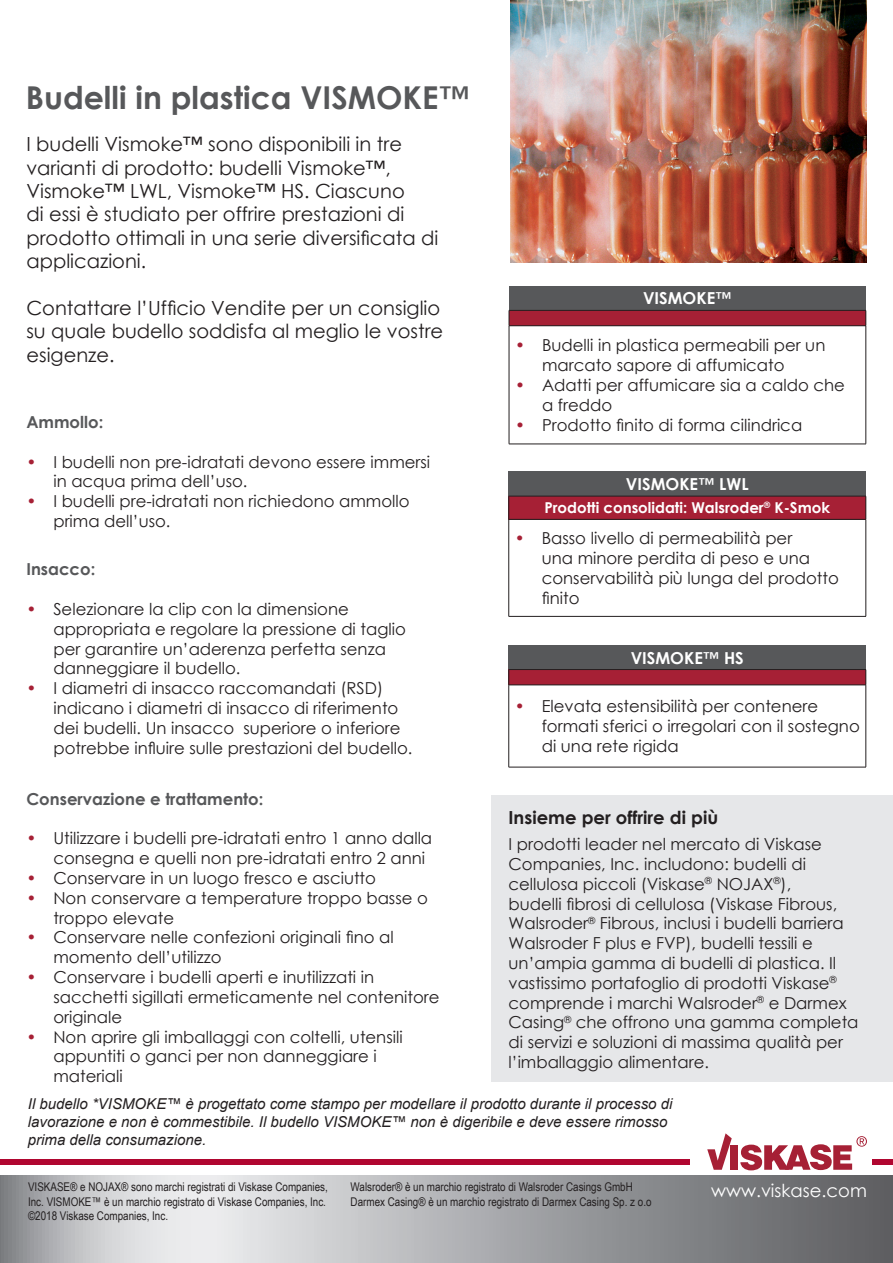
<style>
.page{position:relative;width:893px;height:1263px;background:#fff}
.page>*{position:absolute;margin:0;border:0;box-sizing:border-box;transform-origin:0 0}
.t1{font:700 31.5px "Century Gothic";color:#57585a}
.t2{font:19.5px/23.4px "Century Gothic";color:#231f20}
.t3{font:700 18px "Century Gothic";color:#231f20}
.t4{font:18px "Century Gothic";color:#fff}
.t5{font:16.5px/19.8px "Century Gothic";color:#231f20}
.t6{font:700 16.5px "Century Gothic";color:#57585a}
.t7{font:700 16.5px "Century Gothic";color:#fff}
.t8{font:italic 15px/18px "Arial";color:#231f20}
.t9{font:700 15px "Century Gothic";color:#fff}
.t10{font:12px/14.4px "Arial Narrow";color:#231f20}
.s1{color:#a62035}
</style>
<div class="page">
<svg style="left:0;top:1175px;width:893px;height:88px;background:#a8aaac"></svg>
<div style="left:0;top:1159px;width:893px;height:5px;background:#b00630"></div>
<div style="left:690px;top:1132px;width:182px;height:39px;background:#fff"></div>
<div style="left:731px;top:1145px;width:7px;height:25px;background:#a62035"></div>
<svg style="left:707px;top:1133px;width:25px;height:37px"></svg>
<svg style="left:740px;top:1136px;width:127px;height:34px"></svg>
<div style="left:491px;top:795px;width:402px;height:286px;background:#e6e7e9"></div>
<div style="left:509px;top:286px;width:357px;height:24px;background:#57585a"></div>
<div style="left:509px;top:310px;width:357px;height:16px;background:#a62035"></div>
<hr style="left:509px;top:310px;width:357px;height:1px;background:#231f20">
<svg style="left:509px;top:311px;width:1px;height:14px"></svg>
<svg style="left:865px;top:311px;width:1px;height:14px"></svg>
<hr style="left:509px;top:325px;width:357px;height:1px;background:#231f20">
<hr style="left:509px;top:326px;width:1px;height:118px;background:#231f20">
<hr style="left:865px;top:326px;width:1px;height:118px;background:#231f20">
<hr style="left:509px;top:444px;width:357px;height:1px;background:#231f20">
<div style="left:509px;top:472px;width:357px;height:24px;background:#57585a"></div>
<div style="left:509px;top:496px;width:357px;height:23px;background:#a62035"></div>
<hr style="left:508px;top:496px;width:358px;height:1px;background:#231f20">
<svg style="left:508px;top:496px;width:1px;height:23px"></svg>
<svg style="left:865px;top:496px;width:1px;height:23px"></svg>
<hr style="left:508px;top:519px;width:358px;height:1px;background:#231f20">
<hr style="left:508px;top:519px;width:1px;height:97px;background:#231f20">
<hr style="left:865px;top:519px;width:1px;height:97px;background:#231f20">
<hr style="left:508px;top:616px;width:358px;height:1px;background:#231f20">
<div style="left:509px;top:645px;width:357px;height:24px;background:#57585a"></div>
<div style="left:509px;top:669px;width:357px;height:16px;background:#a62035"></div>
<hr style="left:508px;top:669px;width:358px;height:1px;background:#231f20">
<svg style="left:508px;top:670px;width:1px;height:15px"></svg>
<svg style="left:865px;top:670px;width:1px;height:15px"></svg>
<hr style="left:508px;top:685px;width:358px;height:1px;background:#231f20">
<hr style="left:508px;top:685px;width:1px;height:82px;background:#231f20">
<hr style="left:865px;top:685px;width:1px;height:82px;background:#231f20">
<hr style="left:508px;top:767px;width:358px;height:1px;background:#231f20">
<img style="left:510px;top:0;width:356px;height:262px">
<svg style="left:870px;top:1236px;width:8px;height:27px"></svg>
<p class="t1" style="left:26px;top:74px;width:446px">Budelli in plastica VISMOKE™</p>
<p class="t2" style="left:26px;top:132px;width:414px">I budelli Vismoke™ sono disponibili in tre varianti di prodotto: budelli Vismoke™, Vismoke™ LWL, Vismoke™ HS. Ciascuno<br>di essi è studiato per offrire prestazioni di prodotto ottimali in una serie diversificata di applicazioni.</p>
<p class="t2" style="left:26px;top:296px;width:418px">Contattare l’Ufficio Vendite per un consiglio su quale budello soddisfa al meglio le vostre esigenze.</p>
<p class="t6" style="left:26px;top:409px;width:78px">Ammollo:</p>
<p class="t5" style="left:53px;top:451px;width:378px;text-indent:-27px"><span class="s1">•</span> I budelli non pre-idratati devono essere immersi in acqua prima dell’uso.</p>
<p class="t5" style="left:53px;top:491px;width:358px;text-indent:-27px"><span class="s1">•</span> I budelli pre-idratati non richiedono ammollo prima dell’uso.</p>
<p class="t6" style="left:26px;top:557px;width:70px">Insacco:</p>
<p class="t5" style="left:53px;top:599px;width:354px;text-indent:-27px"><span class="s1">•</span> Selezionare la clip con la dimensione appropriata e regolare la pressione di taglio per garantire un’aderenza perfetta senza danneggiare il budello.</p>
<p class="t5" style="left:53px;top:678px;width:360px;text-indent:-27px"><span class="s1">•</span> I diametri di insacco raccomandati (RSD) indicano i diametri di insacco di riferimento dei budelli. Un insacco superiore o inferiore potrebbe influire sulle prestazioni del budello.</p>
<p class="t6" style="left:26px;top:786px;width:238px">Conservazione e trattamento:</p>
<p class="t5" style="left:53px;top:828px;width:380px;text-indent:-27px"><span class="s1">•</span> Utilizzare i budelli pre-idratati entro 1 anno dalla consegna e quelli non pre-idratati entro 2 anni</p>
<p class="t5" style="left:26px;top:868px;width:351px"><span class="s1">•</span> Conservare in un luogo fresco e asciutto</p>
<p class="t5" style="left:53px;top:888px;width:376px;text-indent:-27px"><span class="s1">•</span> Non conservare a temperature troppo basse o troppo elevate</p>
<p class="t5" style="left:53px;top:927px;width:342px;text-indent:-27px"><span class="s1">•</span> Conservare nelle confezioni originali fino al momento dell’utilizzo</p>
<p class="t5" style="left:53px;top:967px;width:388px;text-indent:-27px"><span class="s1">•</span> Conservare i budelli aperti e inutilizzati in sacchetti sigillati ermeticamente nel contenitore originale</p>
<p class="t5" style="left:53px;top:1026px;width:351px;text-indent:-27px"><span class="s1">•</span> Non aprire gli imballaggi con coltelli, utensili appuntiti o ganci per non danneggiare i materiali</p>
<p class="t7" style="left:643px;top:286px;width:90px">VISMOKE™</p>
<p class="t5" style="left:542px;top:335px;width:285px;text-indent:-27px"><span class="s1">•</span> Budelli in plastica permeabili per un marcato sapore di affumicato</p>
<p class="t5" style="left:542px;top:375px;width:304px;text-indent:-27px"><span class="s1">•</span> Adatti per affumicare sia a caldo che a freddo</p>
<p class="t5" style="left:515px;top:414px;width:289px"><span class="s1">•</span> Prodotto finito di forma cilindrica</p>
<p class="t7" style="left:626px;top:472px;width:124px">VISMOKE™ LWL</p>
<p class="t9" style="left:544px;top:496px;width:287px">Prodotti consolidati: Walsroder<sup>®</sup> K-Smok</p>
<p class="t5" style="left:542px;top:528px;width:299px;text-indent:-27px"><span class="s1">•</span> Basso livello di permeabilità per<br>una minore perdita di peso e una conservabilità più lunga del prodotto finito</p>
<p class="t7" style="left:631px;top:645px;width:115px">VISMOKE™ HS</p>
<p class="t5" style="left:542px;top:696px;width:320px;text-indent:-27px"><span class="s1">•</span> Elevata estensibilità per contenere formati sferici o irregolari con il sostegno di una rete rigida</p>
<p class="t3" style="left:508px;top:804px;width:211px">Insieme per offrire di più</p>
<p class="t5" style="left:508px;top:834px;width:351px">I prodotti leader nel mercato di Viskase Companies, Inc. includono: budelli di cellulosa piccoli (Viskase<sup>®</sup> NOJAX<sup>®</sup>),<br>budelli fibrosi di cellulosa (Viskase Fibrous, Walsroder<sup>®</sup> Fibrous, inclusi i budelli barriera Walsroder F plus e FVP), budelli tessili e un’ampia gamma di budelli di plastica. Il vastissimo portafoglio di prodotti Viskase<sup>® </sup>comprende i marchi Walsroder<sup>®</sup> e Darmex Casing<sup>®</sup> che offrono una gamma completa di servizi e soluzioni di massima qualità per l’imballaggio alimentare.</p>
<p class="t8" style="left:28px;top:1095px;width:646px">Il budello *VISMOKE™ è progettato come stampo per modellare il prodotto durante il processo di lavorazione e non è commestibile. Il budello VISMOKE™ non è digeribile e deve essere rimosso prima della consumazione.</p>
<p class="t10" style="left:28px;top:1179px;width:301px">VISKASE® e NOJAX® sono marchi registrati di Viskase Companies,<br>Inc. VISMOKE™ è un marchio registrato di Viskase Companies, Inc.</p>
<p class="t10" style="left:28px;top:1208px;width:141px">©2018 Viskase Companies, Inc.</p>
<p class="t10" style="left:351px;top:1179px;width:284px">Walsroder® è un marchio registrato di Walsroder Casings GmbH</p>
<p class="t10" style="left:351px;top:1193px;width:302px">Darmex Casing® è un marchio registrato di Darmex Casing Sp. z o.o</p>
<p class="t4" style="left:711px;top:1178px;width:157px">www.viskase.com</p>
</div>
